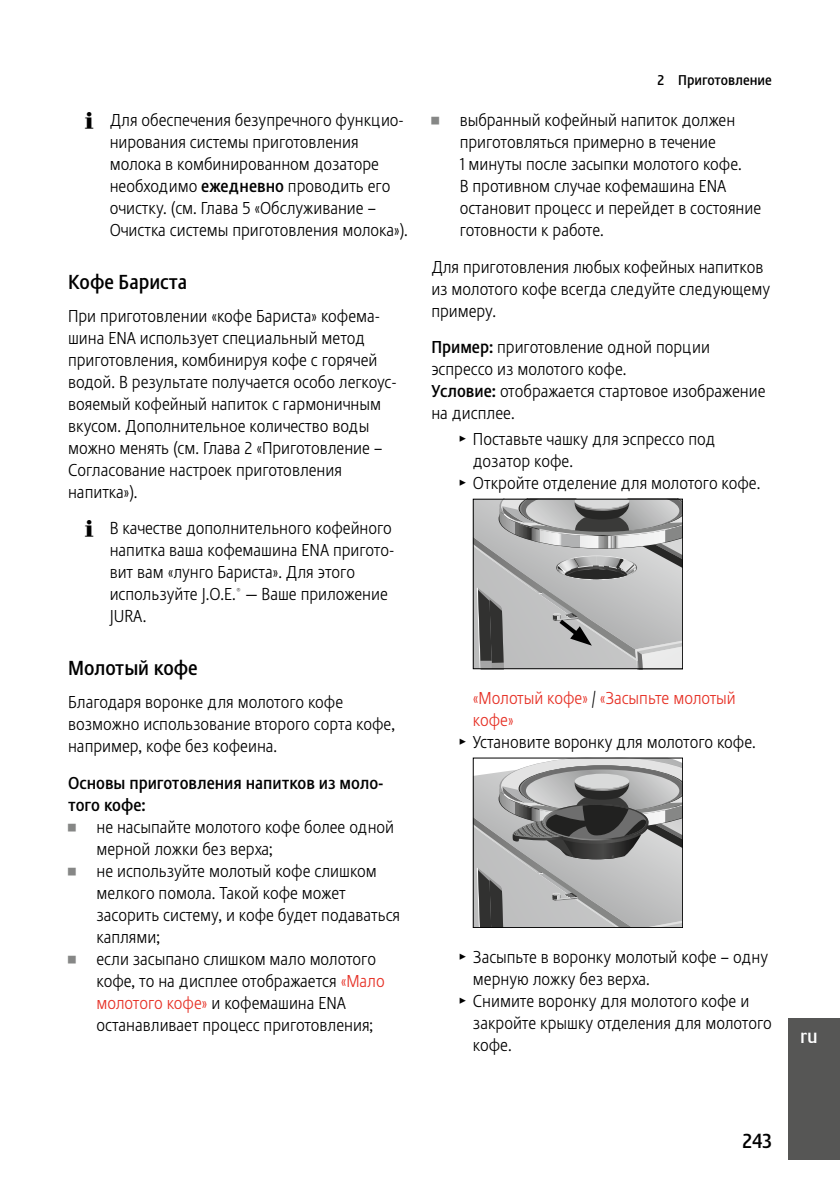
<style>
.page{position:relative;width:840px;height:1191px;background:#fff}
.page>*{position:absolute;margin:0;border:0;box-sizing:border-box;transform-origin:0 0}
.t1{font:20px "Stalemate Pro 2 J Medium";color:#000}
.t2{font:20px "Stalemate LF";color:#fff}
.t3{font:17px/22px "Stalemate Pro 2 J Light";color:#000}
.t4{font:17px/22px "Stalemate Pro 2 J Medium";color:#000}
.t5{font:17px "Stalemate Pro 2 J Light";color:#e63025}
.t6{font:14px "Stalemate Pro 2 J Medium";color:#000}
.s1{font-family:"Jura Pict 2006"}
.s2{font-family:"Stalemate Pro 2 J Medium"}
.s3{font-family:"Jura Pict 2006";font-size:28px;color:#868786}
.s4{color:#e63025}
.s5{color:#000}
</style>
<div class="page">
<div style="left:788px;top:1018px;width:51px;height:141px;background:#565655"></div>
<svg style="left:472px;top:499px;width:210px;height:170px;background:#acacac"></svg>
<svg style="left:474px;top:759px;width:206px;height:167px;background:#a2a2a2"></svg>
<div style="left:472px;top:757px;width:210px;height:171px;border:1px solid #000"></div>
<p class="t3" style="left:110px;top:109px;width:299px;text-indent:-24px"><span class="s1">E</span> Для обеспечения безупречного функцио&shy;нирования системы приготовления молока в комбинированном дозаторе необходимо <span class="s2">ежедневно</span> проводить его очистку. (см. Глава 5 «Обслуживание – Очистка системы приготовления молока»).</p>
<p class="t1" style="left:68px;top:269px;width:121px">Кофе Бариста</p>
<p class="t3" style="left:68px;top:305px;width:330px">При приготовлении «кофе Бариста» кофема&shy;шина ENA использует специальный метод приготовления, комбинируя кофе с горячей водой. В результате получается особо легкоус&shy;вояемый кофейный напиток с гармоничным вкусом. Дополнительное количество воды можно менять (см. Глава 2 «Приготовление – Согласование настроек приготовления напитка»).</p>
<p class="t3" style="left:110px;top:517px;width:286px;text-indent:-24px"><span class="s1">E</span> В качестве дополнительного кофейного напитка ваша кофемашина ENA пригото&shy;вит вам «лунго Бариста». Для этого используйте J.O.E.<sup>®</sup> — Ваше приложение<br>JURA.</p>
<p class="t1" style="left:68px;top:656px;width:131px">Молотый кофе</p>
<p class="t3" style="left:68px;top:691px;width:328px">Благодаря воронке для молотого кофе возможно использование второго сорта кофе, например, кофе без кофеина.</p>
<p class="t4" style="left:68px;top:772px;width:317px">Основы приготовления напитков из моло&shy;того кофе:</p>
<p class="t3" style="left:68px;top:815px;width:327px"><span class="s3">U</span> не насыпайте молотого кофе более одной</p>
<p class="t3" style="left:96px;top:837px;width:178px">мерной ложки без верха;</p>
<p class="t3" style="left:68px;top:859px;width:310px"><span class="s3">U</span> не используйте молотый кофе слишком</p>
<p class="t3" style="left:96px;top:881px;width:251px">мелкого помола. Такой кофе может</p>
<p class="t3" style="left:96px;top:903px;width:305px">засорить систему, и кофе будет подаваться</p>
<p class="t3" style="left:96px;top:925px;width:65px">каплями;</p>
<p class="t3" style="left:68px;top:947px;width:309px"><span class="s3">U</span> если засыпано слишком мало молотого</p>
<p class="t3" style="left:96px;top:969px;width:289px">кофе, то на дисплее отображается <span class="s4">«Мало</span></p>
<p class="t3" style="left:96px;top:991px;width:251px"><span class="s4">молотого кофе»</span> и кофемашина ENA</p>
<p class="t3" style="left:96px;top:1013px;width:278px">останавливает процесс приготовления;</p>
<p class="t6" style="left:657px;top:72px;width:116px">2 Приготовление</p>
<p class="t3" style="left:459px;top:109px;width:303px;text-indent:-28px"><span class="s3">U</span> выбранный кофейный напиток должен приготовляться примерно в течение<br>1 минуты после засыпки молотого кофе.<br>В противном случае кофемашина ENA остановит процесс и перейдет в состояние готовности к работе.</p>
<p class="t3" style="left:431px;top:256px;width:340px">Для приготовления любых кофейных напитков из молотого кофе всегда следуйте следующему примеру.</p>
<p class="t3" style="left:431px;top:336px;width:335px"><span class="s2">Пример:</span> приготовление одной порции эспрессо из молотого кофе.<br><span class="s2">Условие:</span> отображается стартовое изображение на дисплее.</p>
<p class="t3" style="left:459px;top:428px;width:257px"><span class="s1">T</span> Поставьте чашку для эспрессо под</p>
<p class="t3" style="left:472px;top:450px;width:102px">дозатор кофе.</p>
<p class="t3" style="left:459px;top:472px;width:302px"><span class="s1">T</span> Откройте отделение для молотого кофе.</p>
<p class="t5" style="left:472px;top:687px;width:264px">«Молотый кофе» <span class="s5">/</span> «Засыпьте молотый</p>
<p class="t5" style="left:472px;top:709px;width:42px">кофе»</p>
<p class="t3" style="left:459px;top:731px;width:297px"><span class="s1">T</span> Установите воронку для молотого кофе.</p>
<p class="t3" style="left:459px;top:945px;width:310px"><span class="s1">T</span> Засыпьте в воронку молотый кофе – одну</p>
<p class="t3" style="left:472px;top:967px;width:178px">мерную ложку без верха.</p>
<p class="t3" style="left:459px;top:989px;width:291px"><span class="s1">T</span> Снимите воронку для молотого кофе и</p>
<p class="t3" style="left:472px;top:1011px;width:300px">закройте крышку отделения для молотого</p>
<p class="t3" style="left:472px;top:1033px;width:40px">кофе.</p>
<p class="t2" style="left:799px;top:1024px;width:19px">ru</p>
<p class="t1" style="left:742px;top:1129px;width:31px">243</p>
</div>
